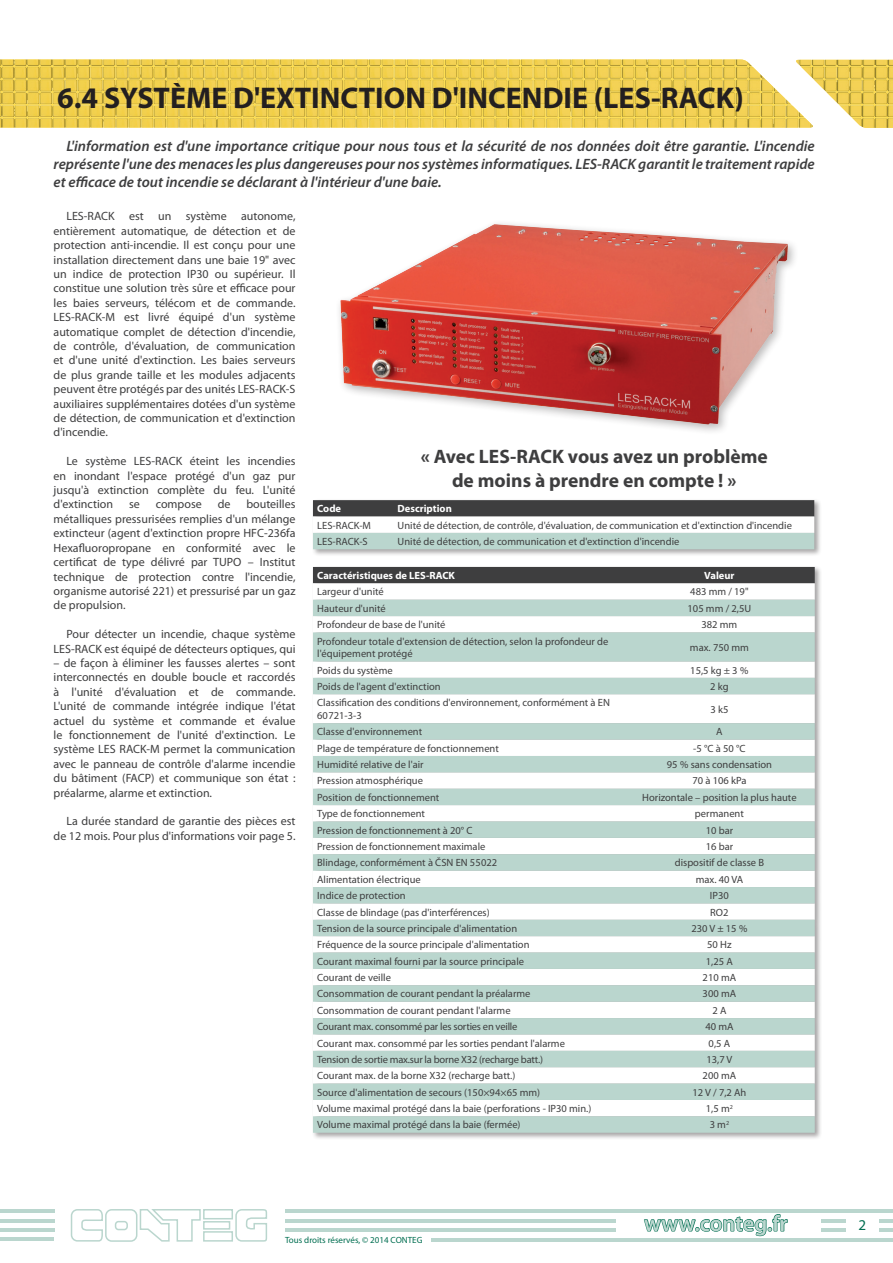
<style>
.page{position:relative;width:893px;height:1263px;background:#fff}
.page>*{position:absolute;margin:0;border:0;box-sizing:border-box;transform-origin:0 0}
.t1{font:700 30px "Myriad Pro";color:#231f20}
.t2{font:600 22.5px "Myriad Pro";color:#bad6ce}
.t3{font:700 19.5px/23.4px "Myriad Pro";color:#3e3e3f;text-align:center}
.t4{font:italic 600 15px/18px "Myriad Pro";color:#3e3e3f;text-align:justify}
.t5{font:15px "Myriad Pro";color:#006e51}
.t6{font:12px/14.4px "Myriad Pro";color:#3e3e3f;text-align:justify}
.t7{font:10.5px/12.6px "Myriad Pro";color:#3e3e3f}
.t8{font:10.5px "Myriad Pro";letter-spacing:-.02em;color:#3e3e3f}
.t9{font:700 10.5px "Myriad Pro";color:#fff}
.t10{font:9px "Myriad Pro";color:#006e51}
</style>
<div class="page">
<hr style="left:285px;top:1209px;width:608px;height:3px;background:#bad6ce">
<hr style="left:431px;top:1238px;width:462px;height:4px;background:#bad6ce">
<hr style="left:285px;top:1219px;width:331px;height:3px;background:#bad6ce">
<hr style="left:285px;top:1228px;width:331px;height:4px;background:#bad6ce">
<svg style="left:643px;top:1212px;width:145px;height:25px"></svg>
<hr style="left:821px;top:1219px;width:72px;height:3px;background:#bad6ce">
<hr style="left:821px;top:1228px;width:72px;height:4px;background:#bad6ce">
<div style="left:203px;top:1221px;width:27px;height:8px;border:2px solid #bad6ce"></div>
<div style="left:203px;top:1231px;width:30px;height:10px;border:2px solid #bad6ce"></div>
<svg style="left:235px;top:1209px;width:32px;height:33px"></svg>
<div style="left:203px;top:1209px;width:30px;height:10px;border:2px solid #bad6ce"></div>
<svg style="left:70px;top:1209px;width:131px;height:33px"></svg>
<hr style="left:0;top:1219px;width:54px;height:3px;background:#bad6ce">
<hr style="left:0;top:1228px;width:54px;height:4px;background:#bad6ce">
<hr style="left:0;top:1209px;width:54px;height:3px;background:#bad6ce">
<hr style="left:0;top:1238px;width:53px;height:3px;background:#bad6ce">
<div style="left:846px;top:1214px;width:33px;height:20px;background:#fff"></div>
<img style="left:0;top:60px;width:893px;height:68px">
<div style="left:311px;top:566px;width:512px;height:574px;background:#231f20;opacity:.4"></div>
<div style="left:313px;top:567px;width:502px;height:16px;background:#3e3e3f"></div>
<svg style="left:313px;top:583px;width:502px;height:17px"></svg>
<svg style="left:313px;top:600px;width:502px;height:533px;fill:#bbd6ce"></svg>
<div style="left:311px;top:499px;width:511px;height:58px;background:#231f20;opacity:.4"></div>
<svg style="left:313px;top:500px;width:501px;height:49px"></svg>
<img style="left:340px;top:224px;width:448px;height:201px">
<p class="t1" style="left:57px;top:78px;width:688px">6.4 SYSTÈME D'EXTINCTION D'INCENDIE (LES‑RACK)</p>
<p class="t4" style="left:54px;top:136px;width:763px;text-indent:13px">L'information est d'une importance critique pour nous tous et la sécurité de nos données doit être garantie. L'incendie représente l'une des menaces les plus dangereuses pour nos systèmes informatiques. LES‑RACK garantit le traitement rapide et efficace de tout incendie se déclarant à l'intérieur d'une baie.</p>
<p class="t6" style="left:54px;top:209px;width:243px;text-indent:13px">LES-RACK est un système autonome, entièrement automatique, de détection et de protection anti-incendie. Il est conçu pour une installation directement dans une baie 19" avec un indice de protection IP30 ou supérieur. Il constitue une solution très sûre et efficace pour les baies serveurs, télécom et de commande.<br>LES‑RACK‑M est livré équipé d'un système automatique complet de détection d'incendie, de contrôle, d'évaluation, de communication et d'une unité d'extinction. Les baies serveurs de plus grande taille et les modules adjacents peuvent être protégés par des unités LES-RACK-S auxiliaires supplémentaires dotées d'un système de détection, de communication et d'extinction d'incendie.</p>
<p class="t6" style="left:54px;top:454px;width:243px;text-indent:13px">Le système LES-RACK éteint les incendies en inondant l'espace protégé d'un gaz pur jusqu'à extinction complète du feu. L'unité d'extinction</p>
<p class="t6" style="left:54px;top:497px;width:243px;text-indent:193px">bouteilles métalliques pressurisées remplies d'un mélange extincteur (agent d'extinction propre HFC‑236fa Hexafluoropropane en conformité avec le certificat de type délivré par TUPO – Institut technique de protection contre l'incendie, organisme autorisé 221) et pressurisé par un gaz de propulsion.</p>
<p class="t6" style="left:54px;top:627px;width:243px;text-align:right">Pour détecter un incendie, chaque système<br>LES‑RACK est équipé de détecteurs optiques, qui</p>
<p class="t6" style="left:54px;top:655px;width:243px">– de façon à éliminer les fausses alertes – sont interconnectés en double boucle et raccordés à l'unité d'évaluation et de commande.<br>L'unité de commande intégrée indique l'état actuel du système et commande et évalue le fonctionnement de l'unité d'extinction. Le système LES RACK-M permet la communication avec le panneau de contrôle d'alarme incendie du bâtiment (FACP) et communique son état : préalarme, alarme et extinction.</p>
<p class="t6" style="left:54px;top:814px;width:243px;text-align:right">La durée standard de garantie des pièces est de 12 mois. Pour plus d'informations voir page 5.</p>
<p class="t6" style="left:129px;top:497px;width:12px">se</p>
<p class="t6" style="left:156px;top:497px;width:48px">compose</p>
<p class="t6" style="left:218px;top:497px;width:14px">de</p>
<p class="t3" style="left:421px;top:444px;width:349px">« Avec LES-RACK vous avez un problème de moins à prendre en compte ! »</p>
<p class="t9" style="left:317px;top:502px;width:25px">Code</p>
<p class="t9" style="left:398px;top:502px;width:56px">Description</p>
<p class="t7" style="left:317px;top:519px;width:55px">LES‑RACK‑M</p>
<p class="t7" style="left:398px;top:519px;width:396px">Unité de détection, de contrôle, d'évaluation, de communication et d'extinction d'incendie</p>
<p class="t7" style="left:317px;top:535px;width:52px">LES‑RACK‑S</p>
<p class="t7" style="left:398px;top:535px;width:283px">Unité de détection, de communication et d'extinction d'incendie</p>
<p class="t9" style="left:317px;top:569px;width:139px">Caractéristiques de LES‑RACK</p>
<p class="t9" style="left:704px;top:569px;width:32px">Valeur</p>
<p class="t7" style="left:317px;top:585px;width:68px">Largeur d'unité</p>
<p class="t7" style="left:690px;top:585px;width:60px">483 mm / 19"</p>
<p class="t7" style="left:317px;top:602px;width:70px">Hauteur d'unité</p>
<p class="t7" style="left:688px;top:602px;width:65px">105 mm / 2,5U</p>
<p class="t7" style="left:317px;top:618px;width:130px">Profondeur de base de l'unité</p>
<p class="t7" style="left:701px;top:618px;width:37px">382 mm</p>
<p class="t7" style="left:317px;top:635px;width:293px">Profondeur totale d'extension de détection, selon la profondeur de l'équipement protégé</p>
<p class="t7" style="left:690px;top:641px;width:60px">max. 750 mm</p>
<p class="t7" style="left:317px;top:664px;width:77px">Poids du système</p>
<p class="t7" style="left:690px;top:664px;width:60px">15,5 kg ± 3 %</p>
<p class="t7" style="left:317px;top:680px;width:125px">Poids de l'agent d'extinction</p>
<p class="t7" style="left:710px;top:680px;width:20px">2 kg</p>
<p class="t7" style="left:317px;top:696px;width:294px">Classification des conditions d'environnement, conformément à EN<br>60721‑3‑3</p>
<p class="t7" style="left:710px;top:703px;width:19px">3 k5</p>
<p class="t7" style="left:317px;top:725px;width:106px">Classe d'environnement</p>
<p class="t7" style="left:716px;top:725px;width:8px">A</p>
<p class="t7" style="left:317px;top:742px;width:183px">Plage de température de fonctionnement</p>
<p class="t7" style="left:693px;top:742px;width:54px">‑5 °C à 50 °C</p>
<p class="t7" style="left:317px;top:758px;width:108px">Humidité relative de l'air</p>
<p class="t7" style="left:667px;top:758px;width:107px">95 % sans condensation</p>
<p class="t7" style="left:317px;top:774px;width:107px">Pression atmosphérique</p>
<p class="t7" style="left:692px;top:774px;width:55px">70 à 106 kPa</p>
<p class="t7" style="left:317px;top:791px;width:124px">Position de fonctionnement</p>
<p class="t7" style="left:642px;top:791px;width:156px">Horizontale – position la plus haute</p>
<p class="t7" style="left:317px;top:807px;width:109px">Type de fonctionnement</p>
<p class="t7" style="left:695px;top:807px;width:50px">permanent</p>
<p class="t7" style="left:317px;top:824px;width:157px">Pression de fonctionnement à 20° C</p>
<p class="t7" style="left:706px;top:824px;width:29px">10 bar</p>
<p class="t7" style="left:317px;top:840px;width:170px">Pression de fonctionnement maximale</p>
<p class="t7" style="left:706px;top:840px;width:29px">16 bar</p>
<p class="t7" style="left:317px;top:856px;width:182px">Blindage, conformément à ČSN EN 55022</p>
<p class="t7" style="left:675px;top:856px;width:91px">dispositif de classe B</p>
<p class="t7" style="left:317px;top:873px;width:105px">Alimentation électrique</p>
<p class="t7" style="left:696px;top:873px;width:49px">max. 40 VA</p>
<p class="t7" style="left:317px;top:889px;width:90px">Indice de protection</p>
<p class="t7" style="left:710px;top:889px;width:20px">IP30</p>
<p class="t7" style="left:317px;top:905px;width:174px">Classe de blindage (pas d'interférences)</p>
<p class="t7" style="left:710px;top:905px;width:20px">RO2</p>
<p class="t7" style="left:317px;top:922px;width:201px">Tension de la source principale d'alimentation</p>
<p class="t7" style="left:691px;top:922px;width:58px">230 V±15 %</p>
<p class="t7" style="left:317px;top:938px;width:214px">Fréquence de la source principale d'alimentation</p>
<p class="t7" style="left:707px;top:938px;width:26px">50 Hz</p>
<p class="t7" style="left:317px;top:955px;width:208px">Courant maximal fourni par la source principale</p>
<p class="t7" style="left:706px;top:955px;width:28px">1,25 A</p>
<p class="t7" style="left:317px;top:971px;width:75px">Courant de veille</p>
<p class="t7" style="left:703px;top:971px;width:35px">210 mA</p>
<p class="t7" style="left:317px;top:987px;width:215px">Consommation de courant pendant la préalarme</p>
<p class="t7" style="left:703px;top:987px;width:35px">300 mA</p>
<p class="t7" style="left:317px;top:1004px;width:195px">Consommation de courant pendant l'alarme</p>
<p class="t7" style="left:712px;top:1004px;width:16px">2 A</p>
<p class="t8" style="left:317px;top:1020px;width:202px">Courant max. consommé par les sorties en veille</p>
<p class="t7" style="left:705px;top:1020px;width:30px">40 mA</p>
<p class="t7" style="left:317px;top:1036px;width:249px">Courant max. consommé par les sorties pendant l'alarme</p>
<p class="t7" style="left:709px;top:1036px;width:23px">0,5 A</p>
<p class="t8" style="left:317px;top:1053px;width:227px">Tension de sortie max.sur la borne X32 (recharge batt.)</p>
<p class="t7" style="left:706px;top:1053px;width:28px">13,7 V</p>
<p class="t7" style="left:317px;top:1069px;width:200px">Courant max. de la borne X32 (recharge batt.)</p>
<p class="t7" style="left:703px;top:1069px;width:35px">200 mA</p>
<p class="t7" style="left:317px;top:1086px;width:224px">Source d'alimentation de secours (150×94×65 mm)</p>
<p class="t7" style="left:692px;top:1086px;width:55px">12 V / 7,2 Ah</p>
<p class="t7" style="left:317px;top:1102px;width:276px">Volume maximal protégé dans la baie (perforations - IP30 min.)</p>
<p class="t7" style="left:706px;top:1102px;width:29px">1,5 m<sup>2</sup></p>
<p class="t7" style="left:317px;top:1118px;width:205px">Volume maximal protégé dans la baie (fermée)</p>
<p class="t7" style="left:710px;top:1118px;width:21px">3 m<sup>2</sup></p>
<p class="t10" style="left:285px;top:1234px;width:139px">Tous droits réservés, © 2014 CONTEG</p>
<h2 class="t2" style="left:644px;top:1209px;width:145px">www.conteg.fr</h2>
<p class="t5" style="left:859px;top:1215px;width:9px">2</p>
</div>
